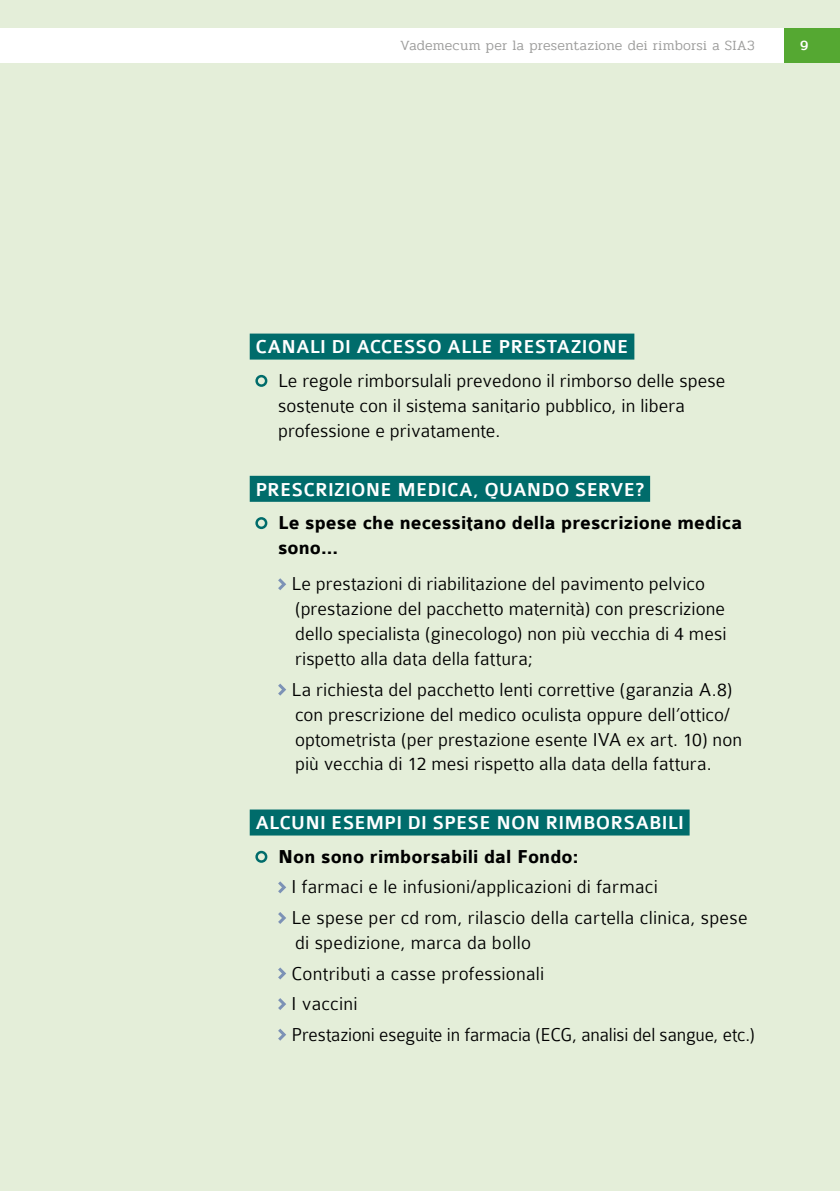
<style>
.page{position:relative;width:840px;height:1191px;background:#fff}
.page>*{position:absolute;margin:0;border:0;box-sizing:border-box;transform-origin:0 0}
.t1{font:300 20px/25px "Colaborate";letter-spacing:.005em;color:#000}
.t2{font:500 20px "Colaborate";letter-spacing:.005em;color:#fff}
.t3{font:700 20px/25px "Colaborate";letter-spacing:.005em;color:#000}
.t4{font:300 14px "Pridi";letter-spacing:.015em;color:#9d9d9c}
.t5{font:500 14px "Pridi";color:#fff}
</style>
<div class="page">
<div style="left:0;top:0;width:839px;height:1191px;background:#e4eed9"></div>
<div style="left:782px;top:28px;width:57px;height:34px;background:#55a832"></div>
<div style="left:0;top:28px;width:782px;height:34px;background:#fff"></div>
<div style="left:249px;top:333px;width:385px;height:26px;background:#006c6b"></div>
<div style="left:249px;top:476px;width:400px;height:26px;background:#006c6b"></div>
<div style="left:249px;top:809px;width:440px;height:26px;background:#006c6b"></div>
<div style="left:255px;top:375px;width:12px;height:12px;border:2px solid #006c6b;border-radius:50%"></div>
<div style="left:255px;top:517px;width:12px;height:12px;border:2px solid #006c6b;border-radius:50%"></div>
<svg style="left:278px;top:578px;width:8px;height:12px"></svg>
<svg style="left:278px;top:683px;width:8px;height:13px"></svg>
<div style="left:255px;top:851px;width:12px;height:11px;border:2px solid #006c6b;border-radius:50%"></div>
<svg style="left:278px;top:881px;width:8px;height:13px"></svg>
<svg style="left:278px;top:912px;width:8px;height:12px"></svg>
<svg style="left:278px;top:967px;width:8px;height:13px"></svg>
<svg style="left:278px;top:998px;width:8px;height:12px"></svg>
<svg style="left:278px;top:1028px;width:8px;height:13px"></svg>
<p class="t4" style="left:400px;top:36px;width:356px">Vademecum per la presentazione dei rimborsi a SIA3</p>
<p class="t5" style="left:799px;top:35px;width:10px">9</p>
<p class="t2" style="left:255px;top:337px;width:374px">CANALI DI ACCESSO ALLE PRESTAZIONE</p>
<p class="t1" style="left:278px;top:368px;width:448px">Le regole rimborsulali prevedono il rimborso delle spese sostenute con il sistema sanitario pubblico, in libera professione e privatamente.</p>
<p class="t2" style="left:255px;top:479px;width:390px">PRESCRIZIONE MEDICA, QUANDO SERVE?</p>
<p class="t3" style="left:278px;top:511px;width:465px">Le spese che necessitano della prescrizione medica sono…</p>
<p class="t1" style="left:291px;top:571px;width:436px">Le prestazioni di riabilitazione del pavimento pelvico (prestazione del pacchetto maternità) con prescrizione dello specialista (ginecologo) non più vecchia di 4 mesi rispetto alla data della fattura;</p>
<p class="t1" style="left:291px;top:677px;width:452px">La richiesta del pacchetto lenti correttive (garanzia A.8) con prescrizione del medico oculista oppure dell’ottico/ optometrista (per prestazione esente IVA ex art. 10) non più vecchia di 12 mesi rispetto alla data della fattura.</p>
<p class="t2" style="left:255px;top:812px;width:430px">ALCUNI ESEMPI DI SPESE NON RIMBORSABILI</p>
<p class="t3" style="left:278px;top:844px;width:301px">Non sono rimborsabili dal Fondo:</p>
<p class="t1" style="left:291px;top:872px;width:457px;line-height:30.6px">I farmaci e le infusioni/applicazioni di farmaci<br>Le spese per cd rom, rilascio della cartella clinica, spese</p>
<p class="t1" style="left:291px;top:927px;width:464px;line-height:30.6px">di spedizione, marca da bollo<br>Contributi a casse professionali<br>I vaccini<br>Prestazioni eseguite in farmacia (ECG, analisi del sangue, etc.)</p>
</div>
